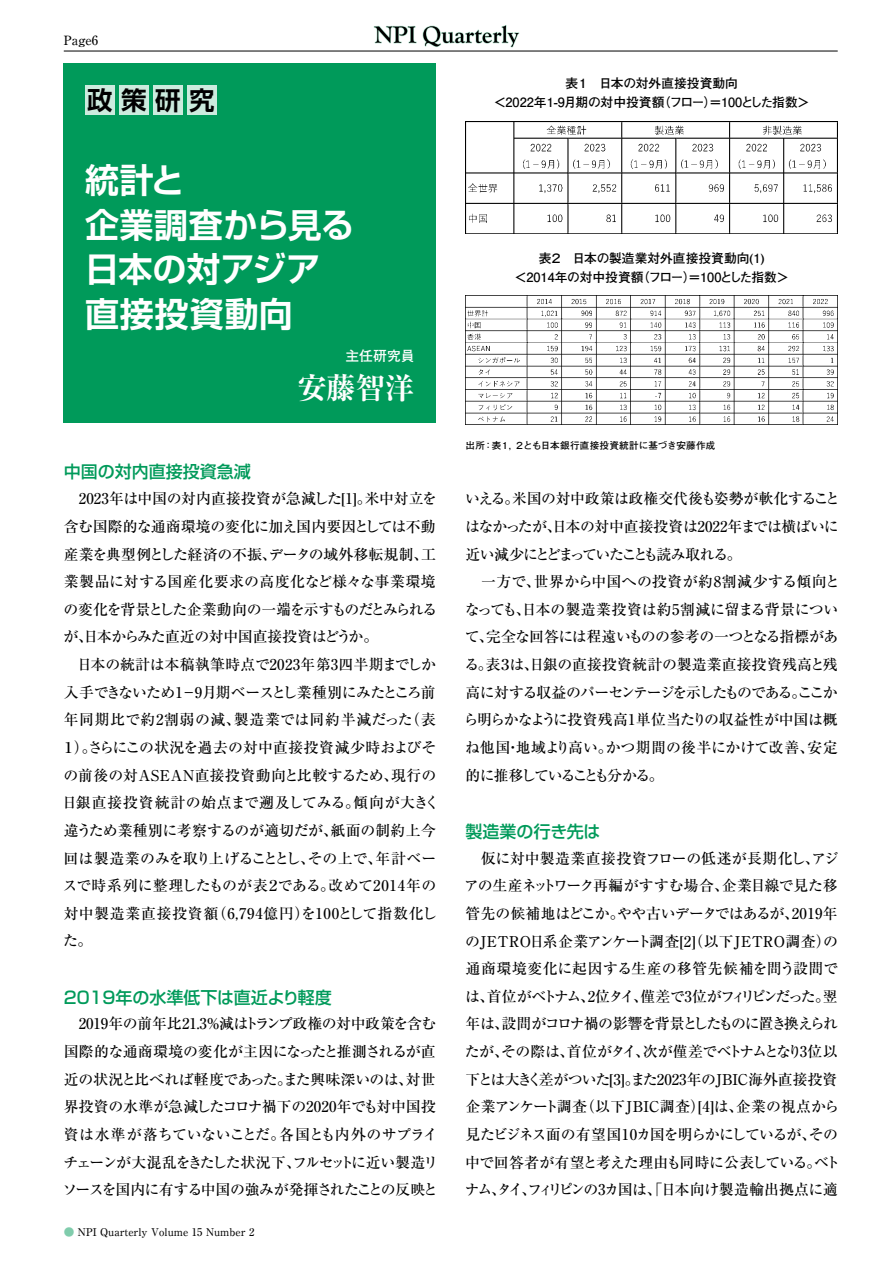
<style>
.page{position:relative;width:893px;height:1263px;background:#fff}
.page>*{position:absolute;margin:0;border:0;box-sizing:border-box;transform-origin:0 0}
.t1{font:700 34.05px/44.7px "Shin Go Pr 6 De";letter-spacing:.005em;color:#fff}
.t2{font:700 expanded 29.7px "Ryumin Pr 6";color:#fff}
.t3{font:700 25.5px "Shin Go Pr 6 De";color:#000}
.t4{font:500 16.95px "Shin Go Pr 6";color:#009a5a}
.t5{font:500 14.85px/27.6px "Ryumin Pr 6";letter-spacing:-.02em;color:#000}
.t6{font:500 14.85px/27.6px "Ryumin Pr 6";color:#000}
.t7{font:700 13.8px "Futo Go B101 Pr 6";color:#fff}
.t8{font:700 12.75px/19.2px "Futo Go B101 Pr 6";color:#000;text-align:center}
.t9{font:500 12.75px "Ryumin Pr 6";color:#000}
.t10{font:500 10.65px "Ryumin Pr 6";color:#000}
.t11{font:700 9.6px "Futo Go B101 Pr 6";letter-spacing:.015em;color:#000}
.s1{color:#80ccac}
</style>
<div class="page">
<hr style="left:64px;top:51px;width:774px;height:1px;background:#000">
<div style="left:64px;top:64px;width:372px;height:359px;background:#009a5a"></div>
<svg style="left:373px;top:25px;width:147px;height:127px"></svg>
<div style="left:85px;top:85px;width:30px;height:30px;background:#ccebde"></div>
<div style="left:119px;top:85px;width:30px;height:30px;background:#ccebde"></div>
<div style="left:153px;top:85px;width:30px;height:30px;background:#ccebde"></div>
<div style="left:187px;top:85px;width:30px;height:30px;background:#ccebde"></div>
<img style="left:466px;top:121px;width:372px;height:112px">
<img style="left:466px;top:296px;width:372px;height:129px">
<p class="t9" style="left:64px;top:30px;width:36px">Page6</p>
<h3 class="t3" style="left:87px;top:79px;width:129px">政策研究</h3>
<h1 class="t1" style="left:85px;top:156px;width:271px">統計と<br>企業調査から見る日本の対アジア直接投資動向</h1>
<p class="t7" style="left:345px;top:345px;width:71px">主任研究員</p>
<h2 class="t2" style="left:297px;top:365px;width:119px">安藤智洋</h2>
<p class="t4" style="left:64px;top:458px;width:189px">中国の対内直接投資急減</p>
<p class="t6" style="left:61px;top:484px;width:380px">　2023年は中国の対内直接投資が急減した[1]。米中対立を含む国際的な通商環境の変化に加え国内要因としては不動産業を典型例とした経済の不振、データの域外移転規制、工業製品に対する国産化要求の高度化など様々な事業環境の変化を背景とした企業動向の一端を示すものだとみられるが、日本からみた直近の対中国直接投資はどうか。<br>　日本の統計は本稿執筆時点で2023年第3四半期までしか入手できないため1－9月期ベースとし業種別にみたところ前年同期比で約2割弱の減、製造業では同約半減だった（表<br>１）。さらにこの状況を過去の対中直接投資減少時およびその前後の対ASEAN直接投資動向と比較するため、現行の日銀直接投資統計の始点まで遡及してみる。傾向が大きく違うため業種別に考察するのが適切だが、紙面の制約上今回は製造業のみを取り上げることとし、その上で、年計ベースで時系列に整理したものが表２である。改めて2014年の対中製造業直接投資額（6,794億円）を100として指数化した。</p>
<p class="t4" style="left:64px;top:983px;width:269px">2019年の水準低下は直近より軽度</p>
<p class="t5" style="left:62px;top:1009px;width:378px">　2019年の前年比21.3％減はトランプ政権の対中政策を含む国際的な通商環境の変化が主因になったと推測されるが直近の状況と比べれば軽度であった。また興味深いのは、対世界投資の水準が急減したコロナ禍下の2020年でも対中国投資は水準が落ちていないことだ。各国とも内外のサプライチェーンが大混乱をきたした状況下、フルセットに近い製造リソースを国内に有する中国の強みが発揮されたことの反映と</p>
<p class="t10" style="left:64px;top:1224px;width:192px"><span class="s1">●</span> NPI Quarterly Volume 15 Number 2</p>
<p class="t8" style="left:494px;top:73px;width:317px">表１　日本の対外直接投資動向<br>＜2022年1-9月期の対中投資額（フロー）＝100とした指数＞</p>
<p class="t8" style="left:515px;top:248px;width:276px">表２　日本の製造業対外直接投資動向(1)<br>＜2014年の対中投資額（フロー）＝100とした指数＞</p>
<p class="t11" style="left:466px;top:438px;width:251px">出所：表１，２とも日本銀行直接投資統計に基づき安藤作成</p>
<p class="t5" style="left:463px;top:484px;width:378px">いえる。米国の対中政策は政権交代後も姿勢が軟化することはなかったが、日本の対中直接投資は2022年までは横ばいに近い減少にとどまっていたことも読み取れる。<br>　一方で、世界から中国への投資が約8割減少する傾向となっても、日本の製造業投資は約5割減に留まる背景について、完全な回答には程遠いものの参考の一つとなる指標がある。表３は、日銀の直接投資統計の製造業直接投資残高と残高に対する収益のパーセンテージを示したものである。ここから明らかなように投資残高1単位当たりの収益性が中国は概ね他国・地域より高い。かつ期間の後半にかけて改善、安定的に推移していることも分かる。</p>
<p class="t4" style="left:466px;top:817px;width:136px">製造業の行き先は</p>
<p class="t5" style="left:464px;top:843px;width:378px">　仮に対中製造業直接投資フローの低迷が長期化し、アジアの生産ネットワーク再編がすすむ場合、企業目線で見た移管先の候補地はどこか。やや古いデータではあるが、2019年のJETRO日系企業アンケート調査[2]（以下JETRO調査）の通商環境変化に起因する生産の移管先候補を問う設問では、首位がベトナム、2位タイ、僅差で3位がフィリピンだった。翌年は、設問がコロナ禍の影響を背景としたものに置き換えられたが、その際は、首位がタイ、次が僅差でベトナムとなり3位以下とは大きく差がついた[3]。また2023年のJBIC海外直接投資企業アンケート調査（以下JBIC調査）[4]は、企業の視点から見たビジネス面の有望国10カ国を明らかにしているが、その中で回答者が有望と考えた理由も同時に公表している。ベトナム、タイ、フィリピンの3カ国は、「日本向け製造輸出拠点に適</p>
</div>
